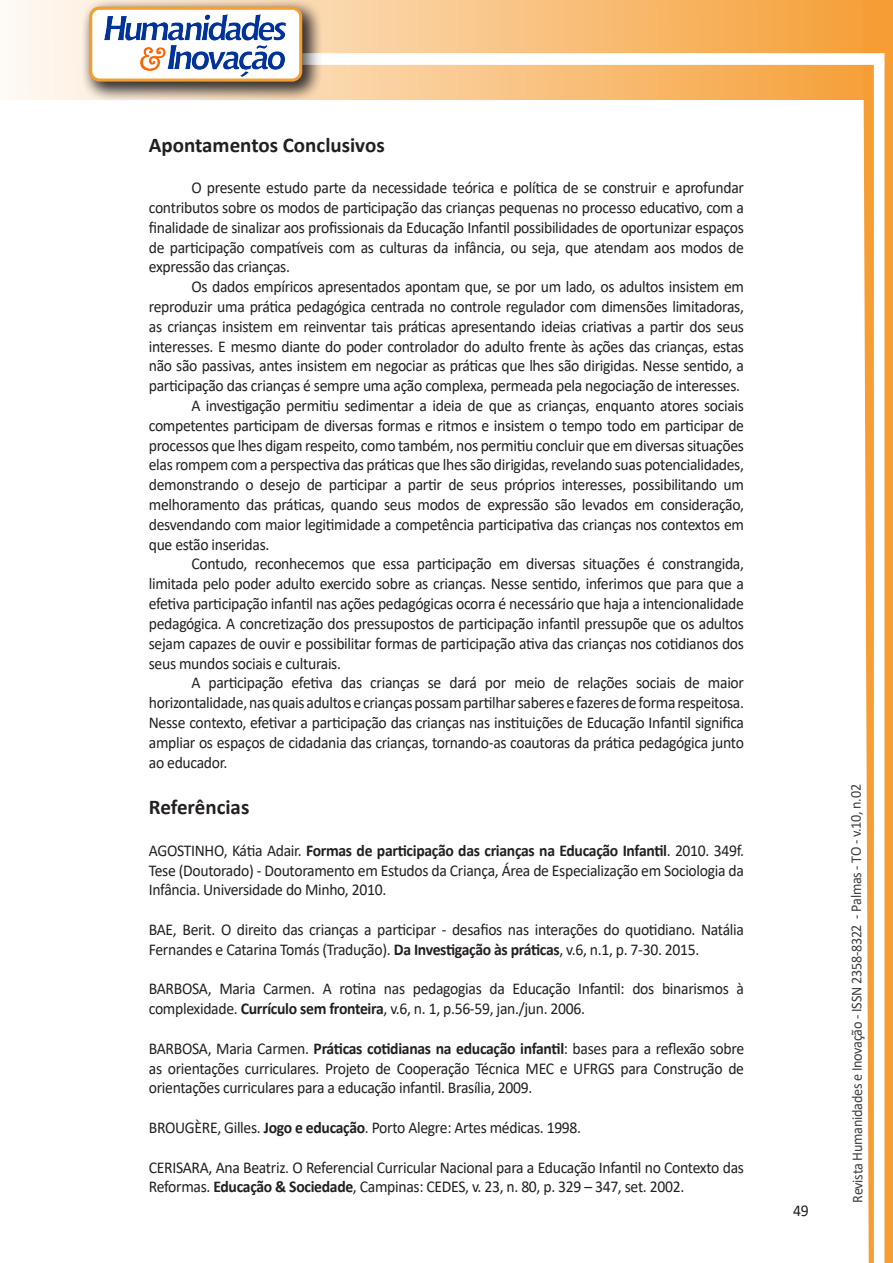
<style>
.page{position:relative;width:893px;height:1263px;background:#fff}
.page>*{position:absolute;margin:0;border:0;box-sizing:border-box;transform-origin:0 0}
.Titulo_2{font:700 21px "Calibri";color:#231f20}
.texto{font:16.5px/19.8px "Calibri";letter-spacing:-.02em;color:#231f20;text-align:justify;scale:.95 1}
.t1{font:15px "Calibri";letter-spacing:-.025em;color:#3e3e3f;scale:.95 1}
.s1{font-weight:700}
</style>
<div class="page">
<svg style="left:5px;top:0;width:858px;height:100px;background:#f9c484"></svg>
<div style="left:302px;top:53px;width:582px;height:12px;background:#fff;border:2px solid #fff"></div>
<svg style="left:863px;top:0;width:30px;height:1263px"></svg>
<div style="left:81px;top:0;width:241px;height:102px;background:#231f20;opacity:.75"></div>
<div style="left:91px;top:8px;width:210px;height:72px;background:#fff;border-radius:9px"></div>
<img style="left:104px;top:14px;width:181px;height:62px">
<div style="left:89px;top:7px;width:213px;height:75px;border:3px solid #f69e34;border-radius:9px"></div>
<p class="Titulo_2" style="left:149px;top:130px;width:237px">Apontamentos Conclusivos</p>
<p class="texto" style="left:149px;top:177px;width:628px;text-indent:43px">O presente estudo parte da necessidade teórica e política de se construir e aprofundar contributos sobre os modos de participação das crianças pequenas no processo educativo, com a finalidade de sinalizar aos profissionais da Educação Infantil possibilidades de oportunizar espaços de participação compatíveis com as culturas da infância, ou seja, que atendam aos modos de expressão das crianças.</p>
<p class="texto" style="left:149px;top:276px;width:628px;text-indent:43px">Os dados empíricos apresentados apontam que, se por um lado, os adultos insistem em reproduzir uma prática pedagógica centrada no controle regulador com dimensões limitadoras, as crianças insistem em reinventar tais práticas apresentando ideias criativas a partir dos seus interesses. E mesmo diante do poder controlador do adulto frente às ações das crianças, estas não são passivas, antes insistem em negociar as práticas que lhes são dirigidas. Nesse sentido, a participação das crianças é sempre uma ação complexa, permeada pela negociação de interesses.</p>
<p class="texto" style="left:149px;top:395px;width:628px;text-indent:43px">A investigação permitiu sedimentar a ideia de que as crianças, enquanto atores sociais competentes participam de diversas formas e ritmos e insistem o tempo todo em participar de processos que lhes digam respeito, como também, nos permitiu concluir que em diversas situações elas rompem com a perspectiva das práticas que lhes são dirigidas, revelando suas potencialidades, demonstrando o desejo de participar a partir de seus próprios interesses, possibilitando um melhoramento das práticas, quando seus modos de expressão são levados em consideração, desvendando com maior legitimidade a competência participativa das crianças nos contextos em que estão inseridas.</p>
<p class="texto" style="left:149px;top:554px;width:628px;text-indent:43px">Contudo, reconhecemos que essa participação em diversas situações é constrangida, limitada pelo poder adulto exercido sobre as crianças. Nesse sentido, inferimos que para que a efetiva participação infantil nas ações pedagógicas ocorra é necessário que haja a intencionalidade pedagógica. A concretização dos pressupostos de participação infantil pressupõe que os adultos sejam capazes de ouvir e possibilitar formas de participação ativa das crianças nos cotidianos dos seus mundos sociais e culturais.</p>
<p class="texto" style="left:149px;top:672px;width:628px;text-indent:43px">A participação efetiva das crianças se dará por meio de relações sociais de maior horizontalidade, nas quais adultos e crianças possam partilhar saberes e fazeres de forma respeitosa.<br>Nesse contexto, efetivar a participação das crianças nas instituições de Educação Infantil significa ampliar os espaços de cidadania das crianças, tornando-as coautoras da prática pedagógica junto ao educador.</p>
<p class="Titulo_2" style="left:149px;top:792px;width:102px">Referências</p>
<p class="texto" style="left:149px;top:840px;width:628px">AGOSTINHO, Kátia Adair. <span class="s1">Formas de participação das crianças na Educação Infantil</span>. 2010. 349f.<br>Tese (Doutorado) - Doutoramento em Estudos da Criança, Área de Especialização em Sociologia da Infância. Universidade do Minho, 2010.</p>
<p class="texto" style="left:149px;top:919px;width:628px">BAE, Berit. O direito das crianças a participar - desafios nas interações do quotidiano. Natália<br>Fernandes e Catarina Tomás (Tradução). <span class="s1">Da Investigação às práticas</span>, v.6, n.1, p. 7-30. 2015.</p>
<p class="texto" style="left:149px;top:978px;width:628px">BARBOSA, Maria Carmen. A rotina nas pedagogias da Educação Infantil: dos binarismos à complexidade. <span class="s1">Currículo sem fronteira</span>, v.6, n. 1, p.56-59, jan./jun. 2006.</p>
<p class="texto" style="left:149px;top:1038px;width:628px">BARBOSA, Maria Carmen. <span class="s1">Práticas cotidianas na educação infantil</span>: bases para a reflexão sobre as orientações curriculares. Projeto de Cooperação Técnica MEC e UFRGS para Construção de orientações curriculares para a educação infantil. Brasília, 2009.</p>
<p class="texto" style="left:149px;top:1117px;width:457px">BROUGÈRE, Gilles. <span class="s1">Jogo e educação</span>. Porto Alegre: Artes médicas. 1998.</p>
<p class="texto" style="left:149px;top:1157px;width:628px">CERISARA, Ana Beatriz. O Referencial Curricular Nacional para a Educação Infantil no Contexto das<br>Reformas. <span class="s1">Educação &amp; Sociedade</span>, Campinas: CEDES, v. 23, n. 80, p. 329 – 347, set. 2002.</p>
<p class="texto" style="left:793px;top:1200px;width:18px">49</p>
<p class="t1" style="left:846px;top:1203px;width:442px;rotate:-90deg">Revista Humanidades e Inovação - ISSN 2358-8322 - Palmas - TO - v.10, n.02</p>
</div>
